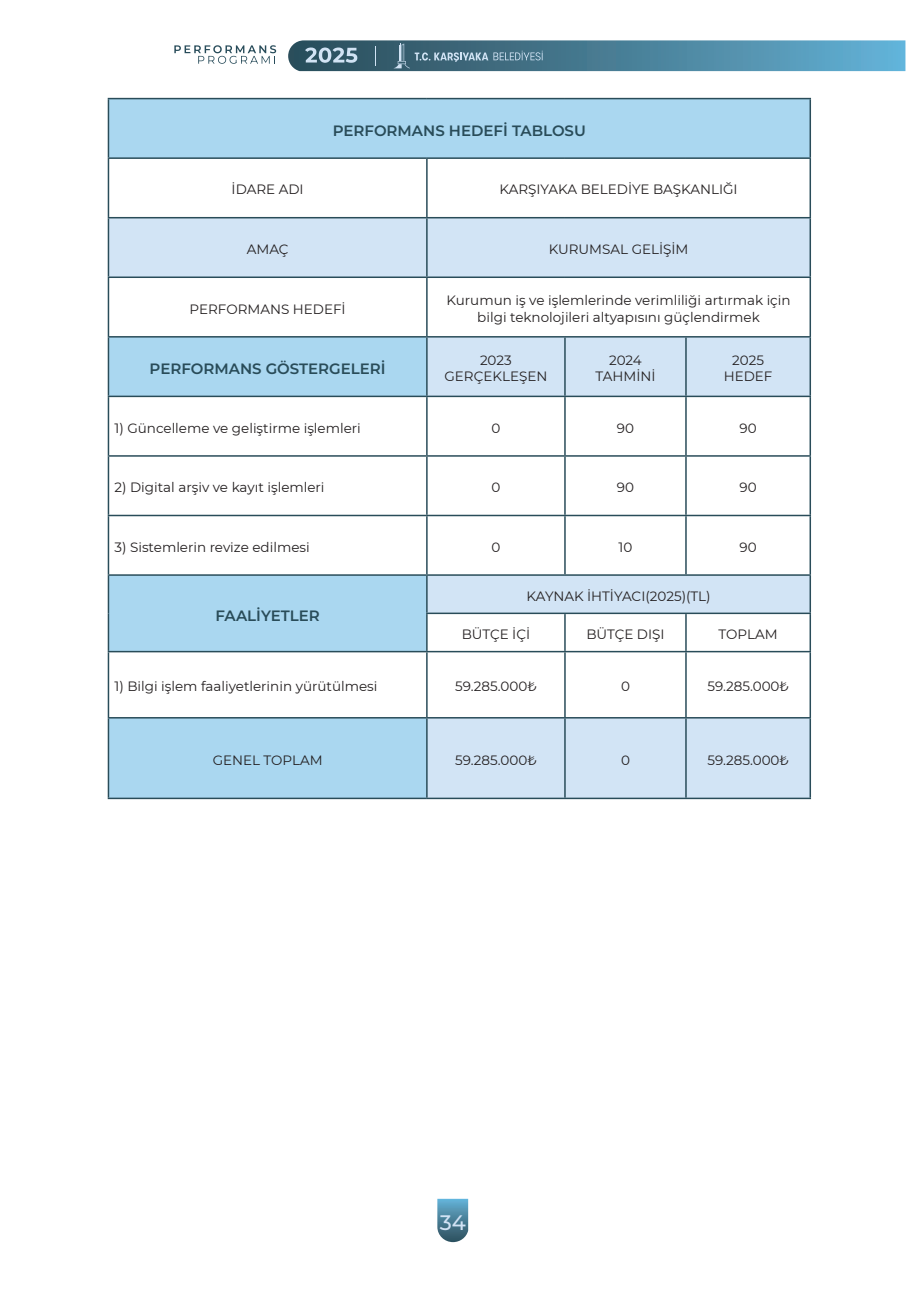
<style>
.page{position:relative;width:906px;height:1289px;background:#fff}
.page>*{position:absolute;margin:0;border:0;box-sizing:border-box;transform-origin:0 0}
.t1{font:500 21px "Montserrat";color:#d1e2f4}
.t2{font:600 15px "Montserrat";color:#294c59}
.t3{font:13.5px/16.2px "Montserrat";color:#231f20;text-align:center}
</style>
<div class="page">
<svg style="left:437px;top:1198px;width:31px;height:44px"></svg>
<svg style="left:174px;top:45px;width:102px;height:19px"></svg>
<svg style="left:288px;top:40px;width:617px;height:31px"></svg>
<svg style="left:109px;top:99px;width:700px;height:118px;fill:#aad7f0"></svg>
<svg style="left:109px;top:218px;width:700px;height:579px"></svg>
<hr style="left:108px;top:98px;width:319px;height:1px;background:#294c59">
<hr style="left:108px;top:99px;width:1px;height:58px;background:#294c59">
<hr style="left:427px;top:98px;width:138px;height:1px;background:#294c59">
<hr style="left:565px;top:98px;width:121px;height:1px;background:#294c59">
<hr style="left:686px;top:98px;width:125px;height:1px;background:#294c59">
<hr style="left:809px;top:99px;width:2px;height:58px;background:#294c59">
<hr style="left:108px;top:157px;width:319px;height:2px;background:#294c59">
<hr style="left:108px;top:159px;width:1px;height:58px;background:#294c59">
<hr style="left:427px;top:157px;width:138px;height:2px;background:#294c59">
<hr style="left:426px;top:159px;width:1px;height:58px;background:#294c59">
<hr style="left:565px;top:157px;width:121px;height:2px;background:#294c59">
<hr style="left:686px;top:157px;width:125px;height:2px;background:#294c59">
<hr style="left:809px;top:159px;width:2px;height:58px;background:#294c59">
<hr style="left:108px;top:217px;width:319px;height:1px;background:#294c59">
<hr style="left:108px;top:218px;width:1px;height:58px;background:#294c59">
<hr style="left:427px;top:217px;width:138px;height:1px;background:#294c59">
<hr style="left:426px;top:218px;width:1px;height:58px;background:#294c59">
<hr style="left:565px;top:217px;width:121px;height:1px;background:#294c59">
<hr style="left:686px;top:217px;width:125px;height:1px;background:#294c59">
<hr style="left:809px;top:218px;width:2px;height:58px;background:#294c59">
<hr style="left:108px;top:276px;width:319px;height:2px;background:#294c59">
<hr style="left:108px;top:278px;width:1px;height:58px;background:#294c59">
<hr style="left:427px;top:276px;width:138px;height:2px;background:#294c59">
<hr style="left:426px;top:278px;width:1px;height:58px;background:#294c59">
<hr style="left:565px;top:276px;width:121px;height:2px;background:#294c59">
<hr style="left:686px;top:276px;width:125px;height:2px;background:#294c59">
<hr style="left:809px;top:278px;width:2px;height:58px;background:#294c59">
<hr style="left:108px;top:336px;width:319px;height:1px;background:#294c59">
<hr style="left:108px;top:337px;width:1px;height:58px;background:#294c59">
<hr style="left:427px;top:336px;width:138px;height:1px;background:#294c59">
<hr style="left:426px;top:337px;width:1px;height:58px;background:#294c59">
<hr style="left:565px;top:336px;width:121px;height:1px;background:#294c59">
<hr style="left:564px;top:337px;width:2px;height:58px;background:#294c59">
<hr style="left:686px;top:336px;width:125px;height:1px;background:#294c59">
<hr style="left:685px;top:337px;width:1px;height:58px;background:#294c59">
<hr style="left:809px;top:337px;width:2px;height:58px;background:#294c59">
<hr style="left:108px;top:395px;width:319px;height:2px;background:#294c59">
<hr style="left:108px;top:397px;width:1px;height:58px;background:#294c59">
<hr style="left:427px;top:395px;width:138px;height:2px;background:#294c59">
<hr style="left:426px;top:397px;width:1px;height:58px;background:#294c59">
<hr style="left:565px;top:395px;width:121px;height:2px;background:#294c59">
<hr style="left:564px;top:397px;width:2px;height:58px;background:#294c59">
<hr style="left:686px;top:395px;width:125px;height:2px;background:#294c59">
<hr style="left:685px;top:397px;width:1px;height:58px;background:#294c59">
<hr style="left:809px;top:397px;width:2px;height:58px;background:#294c59">
<hr style="left:108px;top:455px;width:319px;height:1px;background:#294c59">
<hr style="left:108px;top:456px;width:1px;height:58px;background:#294c59">
<hr style="left:427px;top:455px;width:138px;height:1px;background:#294c59">
<hr style="left:426px;top:456px;width:1px;height:58px;background:#294c59">
<hr style="left:565px;top:455px;width:121px;height:1px;background:#294c59">
<hr style="left:564px;top:456px;width:2px;height:58px;background:#294c59">
<hr style="left:686px;top:455px;width:125px;height:1px;background:#294c59">
<hr style="left:685px;top:456px;width:1px;height:58px;background:#294c59">
<hr style="left:809px;top:456px;width:2px;height:58px;background:#294c59">
<hr style="left:108px;top:514px;width:319px;height:2px;background:#294c59">
<hr style="left:108px;top:516px;width:1px;height:58px;background:#294c59">
<hr style="left:427px;top:514px;width:138px;height:2px;background:#294c59">
<hr style="left:426px;top:516px;width:1px;height:58px;background:#294c59">
<hr style="left:565px;top:514px;width:121px;height:2px;background:#294c59">
<hr style="left:564px;top:516px;width:2px;height:58px;background:#294c59">
<hr style="left:686px;top:514px;width:125px;height:2px;background:#294c59">
<hr style="left:685px;top:516px;width:1px;height:58px;background:#294c59">
<hr style="left:809px;top:516px;width:2px;height:58px;background:#294c59">
<hr style="left:108px;top:574px;width:319px;height:2px;background:#294c59">
<hr style="left:108px;top:576px;width:1px;height:37px;background:#294c59">
<hr style="left:108px;top:613px;width:1px;height:38px;background:#294c59">
<hr style="left:427px;top:574px;width:138px;height:2px;background:#294c59">
<hr style="left:426px;top:576px;width:1px;height:36px;background:#294c59">
<hr style="left:565px;top:574px;width:121px;height:2px;background:#294c59">
<hr style="left:686px;top:574px;width:125px;height:2px;background:#294c59">
<hr style="left:809px;top:576px;width:2px;height:36px;background:#294c59">
<hr style="left:426px;top:612px;width:139px;height:2px;background:#294c59">
<hr style="left:426px;top:614px;width:1px;height:37px;background:#294c59">
<hr style="left:565px;top:612px;width:121px;height:2px;background:#294c59">
<hr style="left:564px;top:614px;width:2px;height:37px;background:#294c59">
<hr style="left:686px;top:612px;width:125px;height:2px;background:#294c59">
<hr style="left:685px;top:614px;width:1px;height:37px;background:#294c59">
<hr style="left:809px;top:614px;width:2px;height:37px;background:#294c59">
<hr style="left:108px;top:651px;width:319px;height:1px;background:#294c59">
<hr style="left:108px;top:652px;width:1px;height:65px;background:#294c59">
<hr style="left:427px;top:651px;width:138px;height:1px;background:#294c59">
<hr style="left:426px;top:652px;width:1px;height:65px;background:#294c59">
<hr style="left:565px;top:651px;width:121px;height:1px;background:#294c59">
<hr style="left:564px;top:652px;width:2px;height:65px;background:#294c59">
<hr style="left:686px;top:651px;width:125px;height:1px;background:#294c59">
<hr style="left:685px;top:652px;width:1px;height:65px;background:#294c59">
<hr style="left:809px;top:652px;width:2px;height:65px;background:#294c59">
<hr style="left:108px;top:717px;width:319px;height:1px;background:#294c59">
<hr style="left:108px;top:718px;width:1px;height:79px;background:#294c59">
<hr style="left:427px;top:717px;width:138px;height:1px;background:#294c59">
<hr style="left:426px;top:718px;width:1px;height:79px;background:#294c59">
<hr style="left:565px;top:717px;width:121px;height:1px;background:#294c59">
<hr style="left:564px;top:718px;width:2px;height:79px;background:#294c59">
<hr style="left:686px;top:717px;width:125px;height:1px;background:#294c59">
<hr style="left:685px;top:718px;width:1px;height:79px;background:#294c59">
<hr style="left:809px;top:718px;width:2px;height:79px;background:#294c59">
<hr style="left:108px;top:797px;width:319px;height:2px;background:#294c59">
<hr style="left:427px;top:797px;width:138px;height:2px;background:#294c59">
<hr style="left:565px;top:797px;width:121px;height:2px;background:#294c59">
<hr style="left:686px;top:797px;width:125px;height:2px;background:#294c59">
<p class="t2" style="left:333px;top:120px;width:255px">PERFORMANS HEDEFİ TABLOSU</p>
<p class="t3" style="left:232px;top:181px;width:74px">İDARE ADI</p>
<p class="t3" style="left:499px;top:181px;width:240px">KARŞIYAKA BELEDİYE BAŞKANLIĞI</p>
<p class="t3" style="left:247px;top:241px;width:43px">AMAÇ</p>
<p class="t3" style="left:549px;top:241px;width:141px">KURUMSAL GELİŞİM</p>
<p class="t3" style="left:190px;top:300px;width:158px">PERFORMANS HEDEFİ</p>
<p class="t3" style="left:446px;top:292px;width:346px">Kurumun iş ve işlemlerinde verimliliği artırmak için bilgi teknolojileri altyapısını güçlendirmek</p>
<p class="t2" style="left:150px;top:358px;width:238px">PERFORMANS GÖSTERGELERİ</p>
<p class="t3" style="left:444px;top:351px;width:104px">2023<br>GERÇEKLEŞEN</p>
<p class="t3" style="left:595px;top:351px;width:61px">2024<br>TAHMİNİ</p>
<p class="t3" style="left:724px;top:351px;width:50px">2025<br>HEDEF</p>
<p class="t3" style="left:114px;top:419px;width:248px">1) Güncelleme ve geliştirme işlemleri</p>
<p class="t3" style="left:491px;top:419px;width:10px">0</p>
<p class="t3" style="left:617px;top:419px;width:19px">90</p>
<p class="t3" style="left:739px;top:419px;width:19px">90</p>
<p class="t3" style="left:114px;top:479px;width:211px">2) Digital arşiv ve kayıt işlemleri</p>
<p class="t3" style="left:491px;top:479px;width:10px">0</p>
<p class="t3" style="left:617px;top:479px;width:19px">90</p>
<p class="t3" style="left:739px;top:479px;width:19px">90</p>
<p class="t3" style="left:114px;top:538px;width:197px">3) Sistemlerin revize edilmesi</p>
<p class="t3" style="left:491px;top:538px;width:10px">0</p>
<p class="t3" style="left:618px;top:538px;width:15px">10</p>
<p class="t3" style="left:739px;top:538px;width:19px">90</p>
<p class="t2" style="left:215px;top:604px;width:106px">FAALİYETLER</p>
<p class="t3" style="left:526px;top:587px;width:185px">KAYNAK İHTİYACI(2025)(TL)</p>
<p class="t3" style="left:462px;top:625px;width:70px">BÜTÇE İÇİ</p>
<p class="t3" style="left:586px;top:625px;width:80px">BÜTÇE DIŞI</p>
<p class="t3" style="left:718px;top:625px;width:61px">TOPLAM</p>
<p class="t3" style="left:114px;top:678px;width:264px">1) Bilgi işlem faaliyetlerinin yürütülmesi</p>
<p class="t3" style="left:455px;top:678px;width:83px">59.285.000₺</p>
<p class="t3" style="left:621px;top:678px;width:10px">0</p>
<p class="t3" style="left:707px;top:678px;width:83px">59.285.000₺</p>
<p class="t3" style="left:213px;top:751px;width:112px">GENEL TOPLAM</p>
<p class="t3" style="left:455px;top:751px;width:83px">59.285.000₺</p>
<p class="t3" style="left:621px;top:751px;width:10px">0</p>
<p class="t3" style="left:707px;top:751px;width:83px">59.285.000₺</p>
<h1 class="t1" style="left:440px;top:1207px;width:28px">34</h1>
</div>
